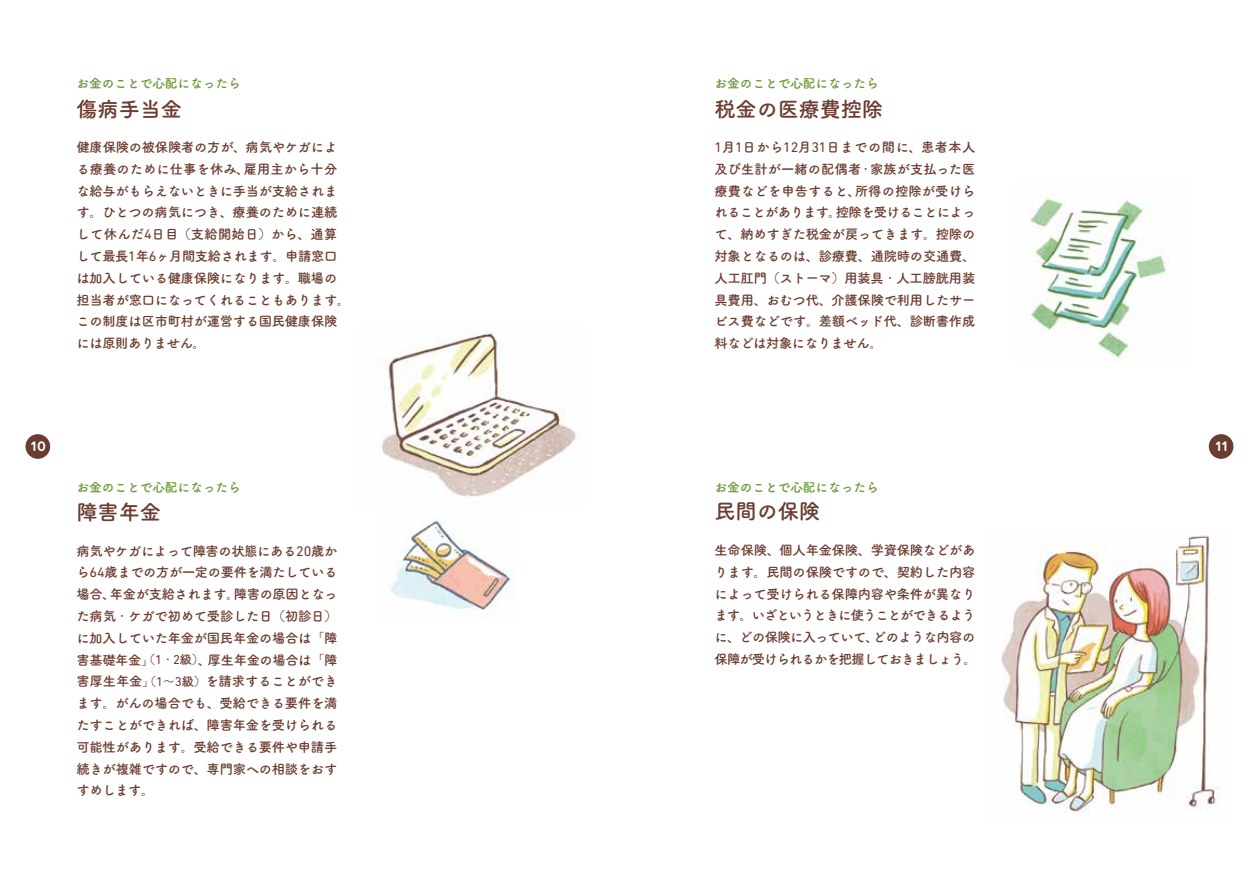
<style>
.page{position:relative;width:1259px;height:893px;background:#fff}
.page>*{position:absolute;margin:0;border:0;box-sizing:border-box;transform-origin:0 0}
.t1{font:21.3px "Tsuku A Rd Gothic Std B";letter-spacing:-.01em;color:#6b3c30}
.t2{font:600 14.85px "Volte Rounded";color:#fff}
.t3{font:13.35px/21.8px "Tsuku A Rd Gothic Std B";letter-spacing:-.02em;color:#6b3c30;text-align:justify}
.t4{font:12.75px "Tsuku A Rd Gothic Std B";letter-spacing:-.01em;color:#689831}
.s1{font-family:"DIN Next Rounded LT Pro";font-size:14.25px}
.s2{font-family:"Tsuku A Rd Gothic Std L"}
.s3{font-family:"Koburina Go Std N W1"}
.s4{font-size:12.15px}
.s5{font-family:"DIN Next Rounded LT Pro";font-size:13.05px}
.s6{font-family:"Tsuku A Rd Gothic Std L";font-size:12.15px}
</style>
<div class="page">
<img style="left:1030px;top:193px;width:139px;height:168px">
<img style="left:391px;top:519px;width:125px;height:99px">
<img style="left:1001px;top:535px;width:218px;height:277px">
<div style="left:1208px;top:434px;width:25px;height:25px;background:#6b3c30;border-radius:50%"></div>
<div style="left:26px;top:434px;width:24px;height:25px;background:#6b3c30;border-radius:50%"></div>
<img style="left:379px;top:331px;width:197px;height:166px">
<p class="t4" style="left:77px;top:73px;width:166px">お金のことで心配になったら</p>
<p class="t4" style="left:714px;top:73px;width:166px">お金のことで心配になったら</p>
<h1 class="t1" style="left:77px;top:92px;width:107px">傷病手当金</h1>
<h1 class="t1" style="left:714px;top:92px;width:170px">税金の医療費控除</h1>
<p class="t3" style="left:77px;top:135px;width:275px;text-align:left">健康保険の被保険者の方が、病気やケガによる療養のために仕事を休み、雇用主から十分な給与がもらえないときに手当が支給されます。ひとつの病気につき、療養のために連続して休んだ<span class="s1">4</span>日目（支給開始日）から、通算して最長<span class="s1">1</span>年<span class="s1">6</span>ヶ月間支給されます。申請窓口は加入している健康保険になります。職場の担当者が窓口になってくれることもあります。この制度は区市町村が運営する国民健康保険には原則ありません。</p>
<p class="t3" style="left:714px;top:135px;width:262px"><span class="s1">1</span>月<span class="s1">1</span>日から<span class="s1">12</span>月<span class="s1">31</span>日までの間に、患者本人及び生計が一緒の配偶者<span class="s2">・</span>家族が支払った医療費などを申告すると、所得の控除が受けられることがあります。控除を受けることによって、納めすぎた税金が戻ってきます。控除の対象となるのは、診療費、通院時の交通費、人工肛門（ストーマ）用装具<span class="s2">・</span>人工膀胱用装具費用、おむつ代、介護保険で利用したサービス費などです。差額ベッド代、診断書作成料などは対象になりません。</p>
<p class="t2" style="left:31px;top:438px;width:17px">10</p>
<p class="t2" style="left:1215px;top:438px;width:15px">11</p>
<p class="t4" style="left:77px;top:478px;width:166px">お金のことで心配になったら</p>
<p class="t4" style="left:714px;top:477px;width:166px">お金のことで心配になったら</p>
<h1 class="t1" style="left:77px;top:496px;width:86px">障害年金</h1>
<h1 class="t1" style="left:714px;top:495px;width:107px">民間の保険</h1>
<p class="t3" style="left:77px;top:539px;width:262px">病気やケガによって障害の状態にある<span class="s1">20</span>歳から<span class="s1">64</span>歳までの方が一定の要件を満たしている場合、年金が支給されます。障害の原因となった病気<span class="s2">・</span>ケガで初めて受診した日（初診日）に加入していた年金が国民年金の場合は<span class="s3">「</span>障害基礎年金<span class="s3">」</span><span class="s4">（</span><span class="s5">1</span><span class="s6">・</span><span class="s5">2</span><span class="s4">級）</span>、厚生年金の場合は<span class="s3">「</span>障害厚生年金<span class="s3">」</span><span class="s4">（</span><span class="s5">1</span><span class="s4">～</span><span class="s5">3</span><span class="s4">級）</span>を請求することができます。がんの場合でも、受給できる要件を満たすことができれば、障害年金を受けられる可能性があります。受給できる要件や申請手続きが複雑ですので、専門家への相談をおすすめします。</p>
<p class="t3" style="left:714px;top:538px;width:264px">生命保険、個人年金保険、学資保険などがあります。民間の保険ですので、契約した内容によって受けられる保障内容や条件が異なります。いざというときに使うことができるように、どの保険に入っていて、どのような内容の保障が受けられるかを把握しておきましょう。</p>
</div>
